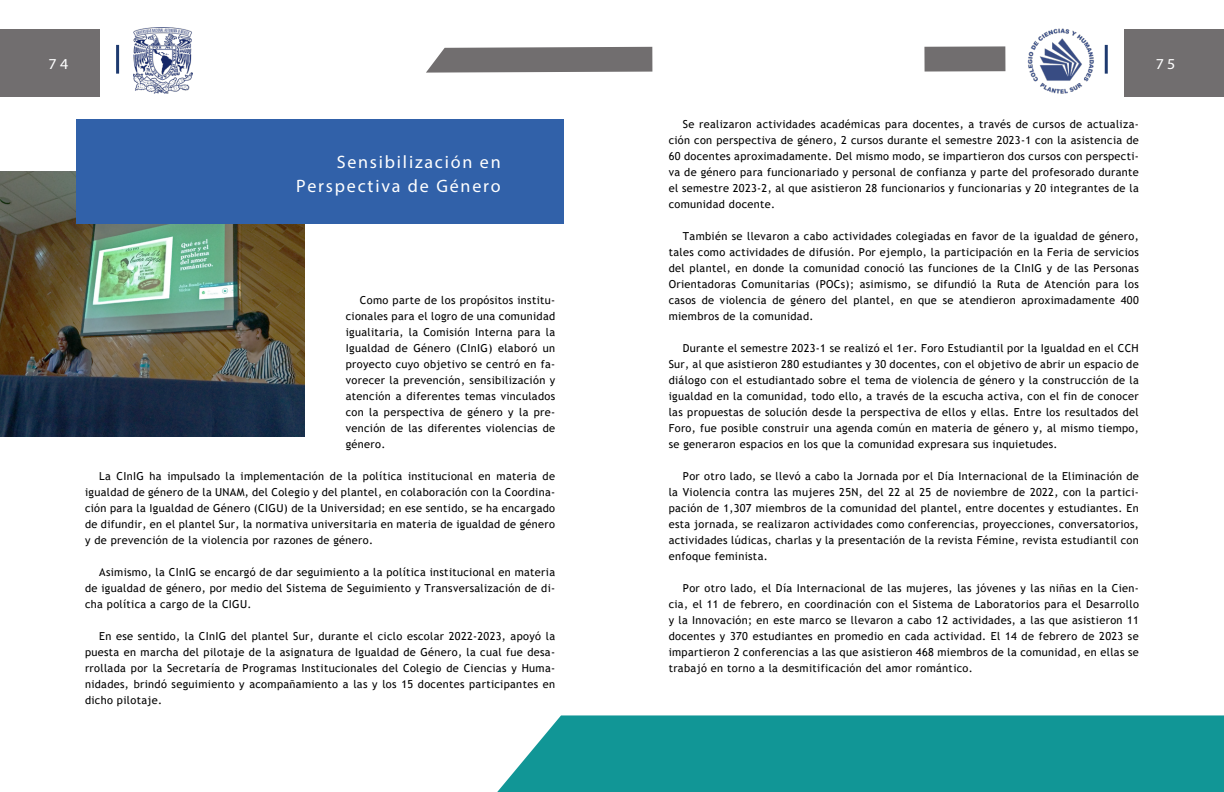
<style>
.page{position:relative;width:1224px;height:792px;background:#fff}
.page>*{position:absolute;margin:0;border:0;box-sizing:border-box;transform-origin:0 0}
.t1{font:18px/24px "Myriad Pro";letter-spacing:.1em;color:#fff;text-align:right}
.t2{font:15.2px "Myriad Pro";color:#fff;scale:1.05 1}
.t3{font:11px/16px "Trebuchet MS";letter-spacing:.03em;color:#000;text-align:justify}
</style>
<div class="page">
<img style="left:134px;top:28px;width:59px;height:66px">
<svg style="left:426px;top:47px;width:226px;height:26px;background:#7d7a7b"></svg>
<svg style="left:924px;top:46px;width:81px;height:26px;background:#787576"></svg>
<hr style="left:116px;top:45px;width:3px;height:29px;background:#1e3a6f">
<img style="left:1027px;top:28px;width:67px;height:66px">
<div style="left:1124px;top:29px;width:100px;height:68px;background:#716e6f"></div>
<div style="left:0;top:29px;width:100px;height:68px;background:#716e6f"></div>
<hr style="left:1105px;top:45px;width:3px;height:29px;background:#1e3a6f">
<div style="left:497px;top:715px;width:727px;height:77px;background:#119696"></div>
<img style="left:0;top:171px;width:304px;height:266px">
<div style="left:77px;top:119px;width:487px;height:105px;background:#3161a9"></div>
<h2 class="t2" style="left:49px;top:54px;width:20px">74</h2>
<h2 class="t2" style="left:1156px;top:54px;width:20px">75</h2>
<h1 class="t1" style="left:296px;top:150px;width:206px">Sensibilización en<br>Perspectiva de Género</h1>
<p class="t3" style="left:346px;top:292px;width:211px;text-indent:14px">Como parte de los propósitos institu&shy;cionales para el logro de una comunidad igualitaria, la Comisión Interna para la Igualdad de Género (CInIG) elaboró un proyecto cuyo objetivo se centró en fa&shy;vorecer la prevención, sensibilización y atención a diferentes temas vinculados con la perspectiva de género y la pre&shy;vención de las diferentes violencias de género.</p>
<p class="t3" style="left:85px;top:468px;width:472px;text-indent:14px">La CInIG ha impulsado la implementación de la política institucional en materia de igualdad de género de la UNAM, del Colegio y del plantel, en colaboración con la Coordina&shy;ción para la Igualdad de Género (CIGU) de la Universidad; en ese sentido, se ha encargado de difundir, en el plantel Sur, la normativa universitaria en materia de igualdad de género y de prevención de la violencia por razones de género.</p>
<p class="t3" style="left:85px;top:564px;width:472px;text-indent:14px">Asimismo, la CInIG se encargó de dar seguimiento a la política institucional en materia de igualdad de género, por medio del Sistema de Seguimiento y Transversalización de di&shy;cha política a cargo de la CIGU.</p>
<p class="t3" style="left:85px;top:628px;width:472px;text-indent:14px">En ese sentido, la CInIG del plantel Sur, durante el ciclo escolar 2022-2023, apoyó la puesta en marcha del pilotaje de la asignatura de Igualdad de Género, la cual fue desa&shy;rrollada por la Secretaría de Programas Institucionales del Colegio de Ciencias y Huma&shy;nidades, brindó seguimiento y acompañamiento a las y los 15 docentes participantes en dicho pilotaje.</p>
<p class="t3" style="left:669px;top:116px;width:472px;text-indent:14px">Se realizaron actividades académicas para docentes, a través de cursos de actualiza&shy;ción con perspectiva de género, 2 cursos durante el semestre 2023-1 con la asistencia de 60 docentes aproximadamente. Del mismo modo, se impartieron dos cursos con perspecti&shy;va de género para funcionariado y personal de confianza y parte del profesorado durante el semestre 2023-2, al que asistieron 28 funcionarios y funcionarias y 20 integrantes de la comunidad docente.</p>
<p class="t3" style="left:669px;top:228px;width:472px;text-indent:14px">También se llevaron a cabo actividades colegiadas en favor de la igualdad de género, tales como actividades de difusión. Por ejemplo, la participación en la Feria de servicios del plantel, en donde la comunidad conoció las funciones de la CInIG y de las Personas Orientadoras Comunitarias (POCs); asimismo, se difundió la Ruta de Atención para los casos de violencia de género del plantel, en que se atendieron aproximadamente 400 miembros de la comunidad.</p>
<p class="t3" style="left:669px;top:340px;width:472px;text-indent:14px">Durante el semestre 2023-1 se realizó el 1er. Foro Estudiantil por la Igualdad en el CCH Sur, al que asistieron 280 estudiantes y 30 docentes, con el objetivo de abrir un espacio de diálogo con el estudiantado sobre el tema de violencia de género y la construcción de la igualdad en la comunidad, todo ello, a través de la escucha activa, con el fin de conocer las propuestas de solución desde la perspectiva de ellos y ellas. Entre los resultados del Foro, fue posible construir una agenda común en materia de género y, al mismo tiempo, se generaron espacios en los que la comunidad expresara sus inquietudes.</p>
<p class="t3" style="left:669px;top:468px;width:472px;text-indent:14px">Por otro lado, se llevó a cabo la Jornada por el Día Internacional de la Eliminación de la Violencia contra las mujeres 25N, del 22 al 25 de noviembre de 2022, con la partici&shy;pación de 1,307 miembros de la comunidad del plantel, entre docentes y estudiantes. En esta jornada, se realizaron actividades como conferencias, proyecciones, conversatorios, actividades lúdicas, charlas y la presentación de la revista Fémine, revista estudiantil con enfoque feminista.</p>
<p class="t3" style="left:669px;top:580px;width:472px;text-indent:14px">Por otro lado, el Día Internacional de las mujeres, las jóvenes y las niñas en la Cien&shy;cia, el 11 de febrero, en coordinación con el Sistema de Laboratorios para el Desarrollo y la Innovación; en este marco se llevaron a cabo 12 actividades, a las que asistieron 11 docentes y 370 estudiantes en promedio en cada actividad. El 14 de febrero de 2023 se impartieron 2 conferencias a las que asistieron 468 miembros de la comunidad, en ellas se trabajó en torno a la desmitificación del amor romántico.</p>
</div>
